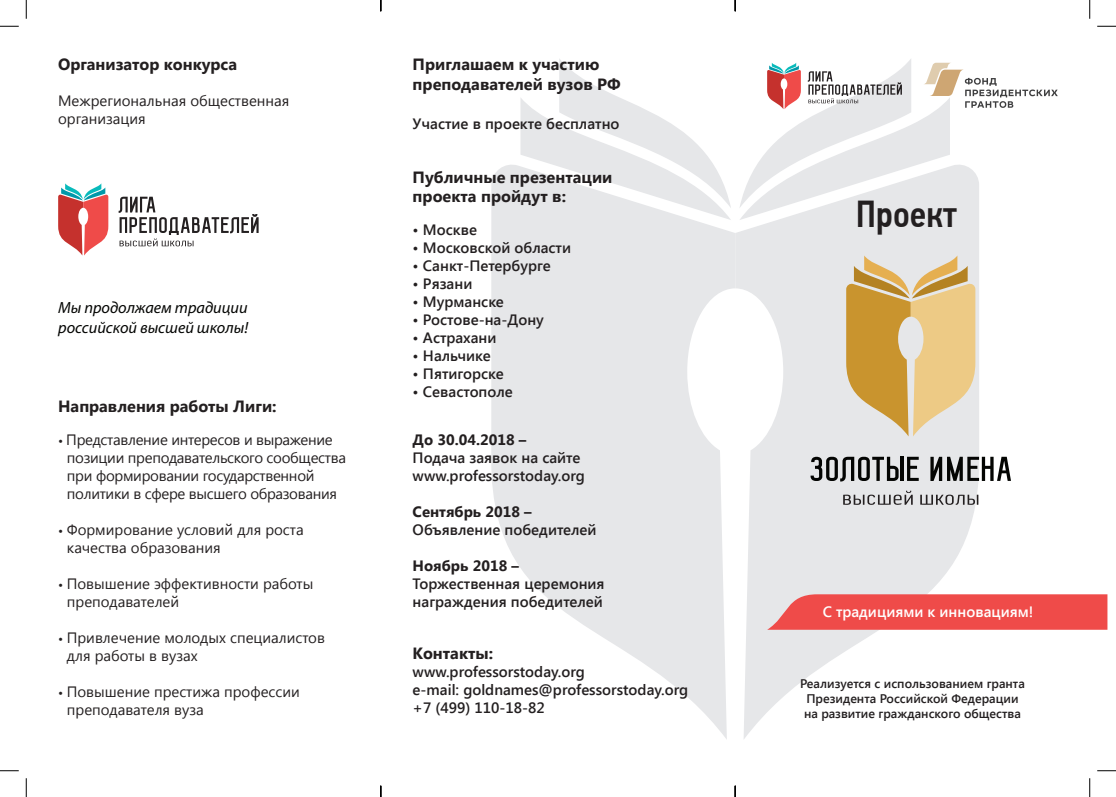
<style>
.page{position:relative;width:1116px;height:797px;background:#fff}
.page>*{position:absolute;margin:0;border:0;box-sizing:border-box;transform-origin:0 0}
.t1{font:500 37.5px "PF Din Text Cond Pro";color:#231f20}
.t2{font:700 16.25px "Segoe UI";color:#231f20}
.t3{font:italic 16.25px "Myriad Pro";color:#040503}
.t4{font:600 15px/18px "Segoe UI";color:#231f20}
.t5{font:15px/18px "Segoe UI";color:#231f20}
.t6{font:15px/18px "Segoe UI";letter-spacing:-.02em;color:#231f20}
.t7{font:600 15px "Segoe UI";color:#fff}
.t8{font:600 12.5px "Segoe UI";color:#231f20}
.s1{font-weight:600;font-size:12.5px}
.s2{font-weight:700}
</style>
<div class="page">
<svg style="left:735px;top:220px;width:244px;height:519px;fill:#e6e7e9"></svg>
<svg style="left:491px;top:165px;width:244px;height:574px;fill:#e6e7e9"></svg>
<svg style="left:520px;top:59px;width:211px;height:161px"></svg>
<svg style="left:767px;top:594px;width:340px;height:35px;background:#ee5553"></svg>
<svg style="left:740px;top:59px;width:317px;height:161px"></svg>
<svg style="left:846px;top:255px;width:129px;height:181px;background:#ddbf85"></svg>
<svg style="left:843px;top:490px;width:69px;height:15px"></svg>
<svg style="left:920px;top:494px;width:58px;height:11px"></svg>
<svg style="left:810px;top:457px;width:88px;height:24px;background:#858686"></svg>
<hr style="left:900px;top:457px;width:3px;height:24px;background:#040503">
<svg style="left:907px;top:457px;width:11px;height:24px"></svg>
<svg style="left:930px;top:457px;width:81px;height:24px"></svg>
<svg style="left:119px;top:197px;width:140px;height:49px"></svg>
<svg style="left:58px;top:183px;width:50px;height:72px"></svg>
<svg style="left:0;top:25px;width:19px;height:2px"></svg>
<svg style="left:1097px;top:25px;width:18px;height:2px"></svg>
<svg style="left:0;top:770px;width:19px;height:1px"></svg>
<svg style="left:1097px;top:770px;width:18px;height:1px"></svg>
<svg style="left:25px;top:0;width:2px;height:19px"></svg>
<svg style="left:25px;top:778px;width:2px;height:19px"></svg>
<svg style="left:1089px;top:0;width:1px;height:19px"></svg>
<svg style="left:1089px;top:778px;width:1px;height:19px"></svg>
<svg style="left:380px;top:785px;width:1px;height:12px"></svg>
<svg style="left:734px;top:0;width:2px;height:11px"></svg>
<svg style="left:734px;top:785px;width:2px;height:12px"></svg>
<p class="t2" style="left:58px;top:53px;width:180px">Организатор конкурса</p>
<p class="t5" style="left:58px;top:91px;width:233px">Межрегиональная общественная организация</p>
<p class="t3" style="left:58px;top:297px;width:191px">Мы продолжаем традиции</p>
<p class="t3" style="left:58px;top:317px;width:191px">российской высшей школы!</p>
<p class="t2" style="left:58px;top:395px;width:220px">Направления работы Лиги:</p>
<p class="t6" style="left:67px;top:430px;width:281px;text-indent:-9px"><span class="s1">•</span> Представление интересов и выражение позиции преподавательского сообщества при формировании государственной политики в сфере высшего образования</p>
<p class="t5" style="left:67px;top:520px;width:238px;text-indent:-9px"><span class="s1">•</span> Формирование условий для роста качества образования</p>
<p class="t5" style="left:67px;top:574px;width:248px;text-indent:-9px"><span class="s1">•</span> Повышение эффективности работы преподавателей</p>
<p class="t5" style="left:67px;top:628px;width:260px;text-indent:-9px"><span class="s1">•</span> Привлечение молодых специалистов для работы в вузах</p>
<p class="t5" style="left:67px;top:682px;width:234px;text-indent:-9px"><span class="s1">•</span> Повышение престижа профессии преподавателя вуза</p>
<p class="t2" style="left:412px;top:53px;width:188px">Приглашаем к участию</p>
<p class="t2" style="left:412px;top:72px;width:210px">преподавателей вузов РФ</p>
<p class="t4" style="left:412px;top:113px;width:208px">Участие в проекте бесплатно</p>
<p class="t2" style="left:412px;top:165px;width:201px">Публичные презентации</p>
<p class="t2" style="left:412px;top:185px;width:155px">проекта пройдут в:</p>
<p class="t4" style="left:412px;top:220px;width:66px">• Москве</p>
<p class="t4" style="left:412px;top:238px;width:160px">• Московской области</p>
<p class="t4" style="left:412px;top:256px;width:140px">• Санкт-Петербурге</p>
<p class="t4" style="left:412px;top:274px;width:61px">• Рязани</p>
<p class="t4" style="left:412px;top:292px;width:93px">• Мурманске</p>
<p class="t4" style="left:412px;top:310px;width:133px">• Ростове-на-Дону</p>
<p class="t4" style="left:412px;top:328px;width:85px">• Астрахани</p>
<p class="t4" style="left:412px;top:346px;width:80px">• Нальчике</p>
<p class="t4" style="left:412px;top:364px;width:93px">• Пятигорске</p>
<p class="t4" style="left:412px;top:382px;width:102px">• Севастополе</p>
<p class="t4" style="left:412px;top:430px;width:169px"><span class="s2">До 30.04.2018 –<br></span>Подача заявок на сайте</p>
<p class="t4" style="left:412px;top:466px;width:174px">www.professorstoday.org</p>
<p class="t4" style="left:412px;top:502px;width:185px"><span class="s2">Сентябрь 2018 –<br></span>Объявление победителей</p>
<p class="t4" style="left:412px;top:556px;width:193px"><span class="s2">Ноябрь 2018 –<br></span>Торжественная церемония награждения победителей</p>
<p class="t2" style="left:412px;top:641px;width:82px">Контакты:</p>
<p class="t4" style="left:412px;top:662px;width:277px">www.professorstoday.org<br>e-mail: goldnames@professorstoday.org +7 (499) 110-18-82</p>
<p class="t1" style="left:855px;top:192px;width:103px">Проект</p>
<p class="t7" style="left:822px;top:601px;width:212px">С традициями к инновациям!</p>
<p class="t8" style="left:800px;top:674px;width:226px">Реализуется с использованием гранта</p>
<p class="t8" style="left:806px;top:689px;width:214px">Президента Российской Федерации</p>
<p class="t8" style="left:804px;top:704px;width:218px">на развитие гражданского общества</p>
</div>
